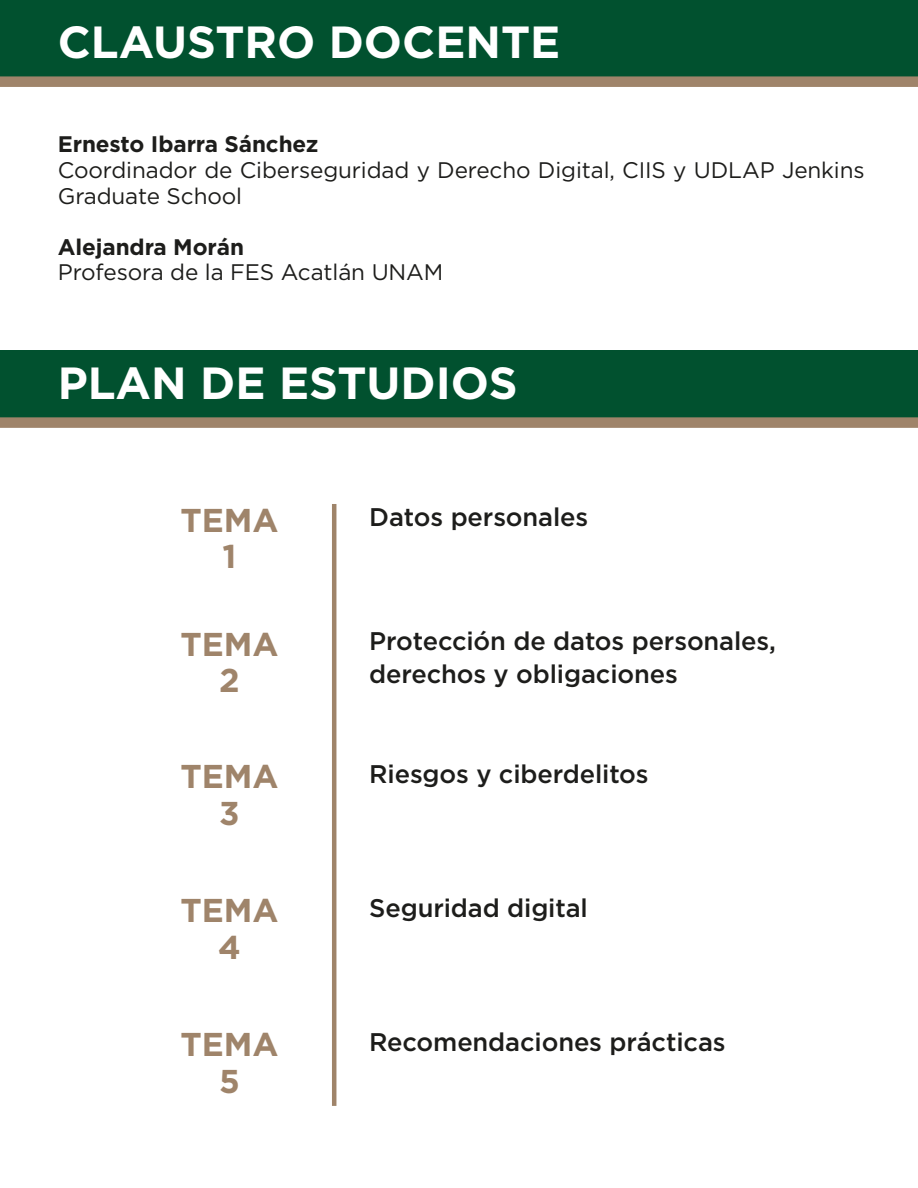
<style>
.page{position:relative;width:918px;height:1188px;background:#fff}
.page>*{position:absolute;margin:0;border:0;box-sizing:border-box;transform-origin:0 0}
.t1{font:700 45px "Gotham Pro";color:#fff}
.t2{font:700 33px/36.8px "Gotham Pro";color:#9f846a;text-align:center}
.t3{font:500 25.5px/32.2px "Gotham Pro";letter-spacing:-.005em;color:#1d1d1b}
.t4{font:22.5px/25.7px "Gotham Pro";letter-spacing:-.005em;color:#1d1d1b}
.t5{font:700 22.5px "Gotham Pro";letter-spacing:-.005em;color:#1d1d1b}
</style>
<div class="page">
<hr style="left:332px;top:504px;width:4px;height:602px;background:#9f846a">
<div style="left:0;top:0;width:918px;height:83px;background:#01512f"></div>
<div style="left:0;top:76px;width:918px;height:11px;background:#9f846a"></div>
<div style="left:0;top:350px;width:918px;height:74px;background:#01512f"></div>
<div style="left:0;top:417px;width:918px;height:11px;background:#9f846a"></div>
<h1 class="t1" style="left:58px;top:16px;width:504px">CLAUSTRO DOCENTE</h1>
<p class="t5" style="left:58px;top:131px;width:262px">Ernesto Ibarra Sánchez</p>
<p class="t4" style="left:58px;top:157px;width:808px">Coordinador de Ciberseguridad y Derecho Digital, CIIS y UDLAP Jenkins<br>Graduate School</p>
<p class="t5" style="left:58px;top:234px;width:188px">Alejandra Morán</p>
<p class="t4" style="left:58px;top:259px;width:387px">Profesora de la FES Acatlán UNAM</p>
<h1 class="t1" style="left:58px;top:357px;width:461px">PLAN DE ESTUDIOS</h1>
<p class="t2" style="left:180px;top:501px;width:100px">TEMA<br>1</p>
<p class="t2" style="left:180px;top:625px;width:100px">TEMA<br>2</p>
<p class="t2" style="left:180px;top:757px;width:100px">TEMA<br>3</p>
<p class="t2" style="left:180px;top:891px;width:100px">TEMA<br>4</p>
<p class="t2" style="left:180px;top:1026px;width:100px">TEMA<br>5</p>
<p class="t3" style="left:369px;top:500px;width:220px">Datos personales</p>
<p class="t3" style="left:369px;top:624px;width:408px">Protección de datos personales, derechos y obligaciones</p>
<p class="t3" style="left:369px;top:757px;width:281px">Riesgos y ciberdelitos</p>
<p class="t3" style="left:369px;top:891px;width:220px">Seguridad digital</p>
<p class="t3" style="left:369px;top:1025px;width:358px">Recomendaciones prácticas</p>
</div>
